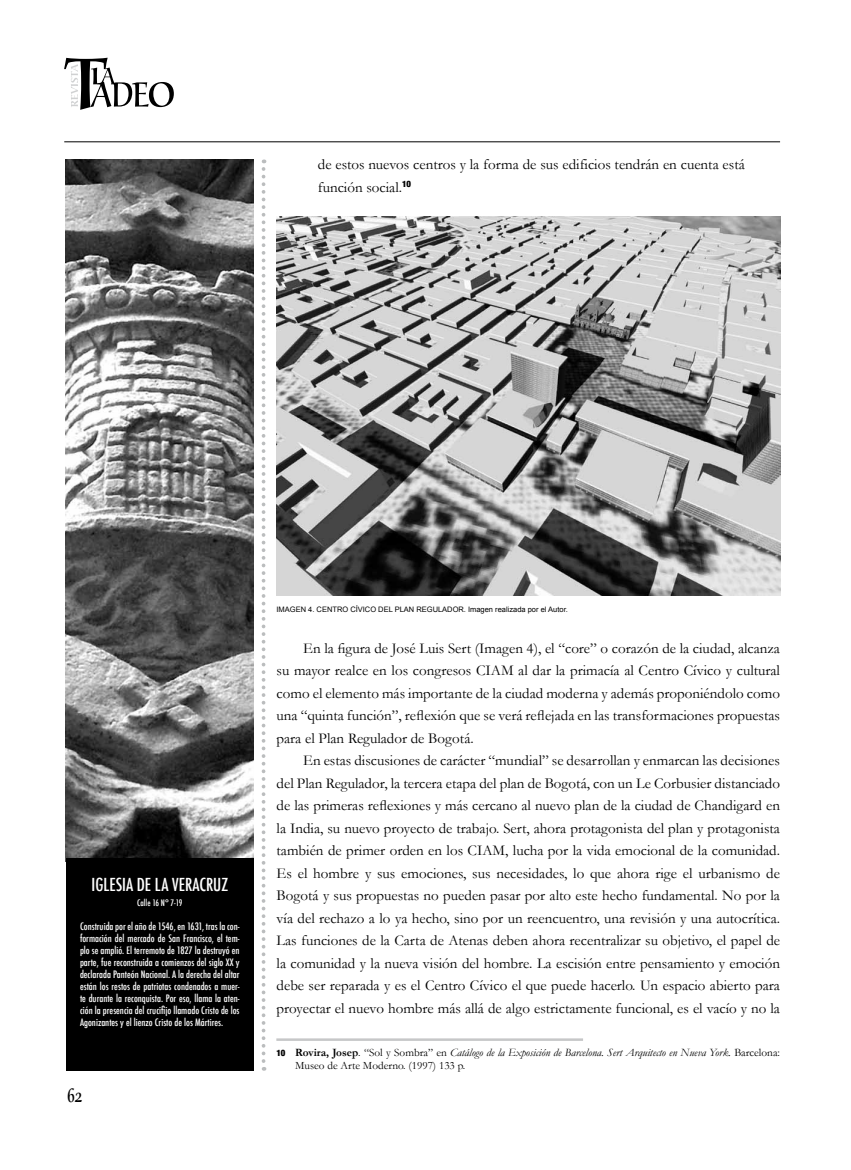
<style>
.page{position:relative;width:851px;height:1170px;background:#fff}
.page>*{position:absolute;margin:0;border:0;box-sizing:border-box;transform-origin:0 0}
.t1{font:20px "URW Alcuin SCT";color:#000;scale:.7 1}
.t2{font:500 condensed 17.5px "Futura";color:#fff}
.t3{font:15px/22.5px "Garamond";color:#000;text-align:justify}
.t4{font:italic 11.25px/13.5px "Garamond";color:#000}
.t5{font:500 condensed 10px/12px "Futura";color:#fff;text-align:justify}
.t6{font:500 condensed 8.75px "Futura";color:#fff}
.t7{font:7.5px "Arial";color:#000}
.s1{font-family:"Helvetica Neue";font-weight:900;font-style:normal;font-stretch:condensed;font-size:8.75px}
.s2{font-weight:700;font-style:normal}
.s3{font-style:normal}
</style>
<div class="page">
<svg style="left:64px;top:58px;width:110px;height:52px"></svg>
<hr style="left:64px;top:141px;width:716px;height:1px;background:#000">
<svg style="left:261px;top:169px;width:4px;height:901px"></svg>
<img style="left:66px;top:159px;width:188px;height:699px">
<hr style="left:276px;top:1038px;width:307px;height:2px;background:#c6c7c8">
<img style="left:276px;top:216px;width:504px;height:379px">
<div style="left:66px;top:858px;width:188px;height:212px;background:#000"></div>
<p class="t3" style="left:318px;top:153px;width:428px">de estos nuevos centros y la forma de sus edificios tendrán en cuenta está función social.<sup>10</sup></p>
<p class="t2" style="left:92px;top:873px;width:138px">Ig lesia de La Veracruz</p>
<p class="t6" style="left:137px;top:897px;width:47px">Calle 16 N° 7-19</p>
<p class="t5" style="left:80px;top:920px;width:161px">Construida por el año de 1546, en 1631, tras la con&shy;formación del mercado de San Francisco, el tem&shy;plo se amplió. El terremoto de 1827 la destruyó en parte, fue reconstruida a comienzos del siglo XX y declarada Panteón Nacional. A la derecha del altar están los restos de patriotas condenados a muer&shy;te durante la reconquista. Por eso, llama la aten&shy;ción la presencia del crucifijo llamado Cristo de los Agonizantes y el lienzo Cristo de los Mártires.</p>
<h1 class="t1" style="left:67px;top:1083px;width:23px">62</h1>
<p class="t7" style="left:276px;top:604px;width:293px">I MAGEN 4. CENTRO CÍVICO DEL PLAN REGULADOR. I MAGEN REALIZADA POR EL AUTOR.</p>
<p class="t3" style="left:276px;top:636px;width:505px;text-indent:27px">En la figura de José Luis Sert (Imagen 4), el “core” o corazón de la ciudad, alcanza su mayor realce en los congresos CIAM al dar la primacía al Centro Cívico y cultural como el elemento más importante de la ciudad moderna y además proponiéndolo como una “quinta función”, reflexión que se verá reflejada en las transformaciones propuestas para el Plan Regulador de Bogotá.</p>
<p class="t3" style="left:276px;top:749px;width:505px;text-indent:27px">En estas discusiones de carácter “mundial” se desarrollan y enmarcan las decisiones del Plan Regulador, la tercera etapa del plan de Bogotá, con un Le Corbusier distanciado de las primeras reflexiones y más cercano al nuevo plan de la ciudad de Chandigard en la India, su nuevo proyecto de trabajo. Sert, ahora protagonista del plan y protagonista también de primer orden en los CIAM, lucha por la vida emocional de la comunidad.<br>Es el hombre y sus emociones, sus necesidades, lo que ahora rige el urbanismo de Bogotá y sus propuestas no pueden pasar por alto este hecho fundamental. No por la vía del rechazo a lo ya hecho, sino por un reencuentro, una revisión y una autocrítica.<br>Las funciones de la Carta de Atenas deben ahora recentralizar su objetivo, el papel de la comunidad y la nueva visión del hombre. La escisión entre pensamiento y emoción debe ser reparada y es el Centro Cívico el que puede hacerlo. Un espacio abierto para proyectar el nuevo hombre más allá de algo estrictamente funcional, es el vacío y no la</p>
<p class="t4" style="left:295px;top:1045px;width:486px;text-indent:-19px"><span class="s1">10</span> <span class="s2">Rovira, Josep</span><span class="s3">. “Sol y Sombra” en</span> Catálogo de la Exposición de Barcelona. Sert Arquitecto en Nueva York. <span class="s3">Barcelona:<br>Museo de Arte Moderno. (1997) 133 p.</span></p>
</div>
